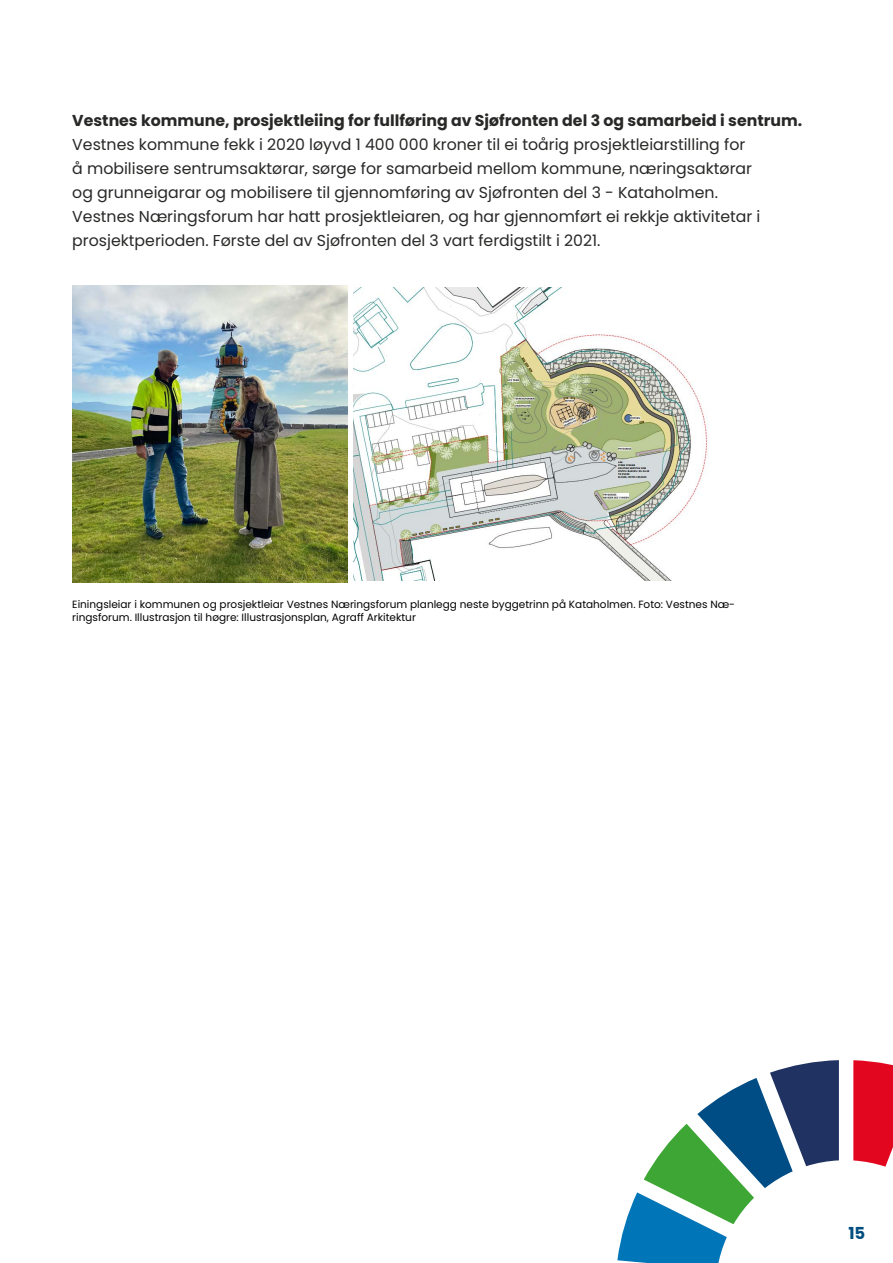
<style>
.page{position:relative;width:893px;height:1263px;background:#fff}
.page>*{position:absolute;margin:0;border:0;box-sizing:border-box;transform-origin:0 0}
.t1{font:700 16.5px "Poppins";color:#004e81}
.P_-_brødtekst{font:15.75px/24px "Poppins";color:#282827}
.Bildekreditering_sva{font:10.5px/12.6px "Poppins";color:#000}
.s1{font-weight:700}
</style>
<div class="page">
<img style="left:72px;top:286px;width:276px;height:296px">
<img style="left:354px;top:287px;width:354px;height:294px">
<svg style="left:853px;top:1060px;width:40px;height:107px;background:#e41a30"></svg>
<svg style="left:617px;top:1060px;width:222px;height:203px"></svg>
<p class="P_-_brødtekst" style="left:72px;top:109px;width:731px"><span class="s1">Vestnes kommune, prosjektleiing for fullføring av Sjøfronten del 3 og samarbeid i sentrum.<br></span>Vestnes kommune fekk i 2020 løyvd 1 400 000 kroner til ei toårig prosjektleiarstilling for<br>å mobilisere sentrumsaktørar, sørge for samarbeid mellom kommune, næringsaktørar<br>og grunneigarar og mobilisere til gjennomføring av Sjøfronten del 3 - Kataholmen.<br>Vestnes Næringsforum har hatt prosjektleiaren, og har gjennomført ei rekkje aktivitetar i prosjektperioden. Første del av Sjøfronten del 3 vart ferdigstilt i 2021.</p>
<p class="Bildekreditering_sva" style="left:72px;top:598px;width:664px">Einingsleiar i kommunen og prosjektleiar Vestnes Næringsforum planlegg neste byggetrinn på Kataholmen. Foto: Vestnes Næ&shy;ringsforum. Illustrasjon til høgre: Illustrasjonsplan, Agraff Arkitektur</p>
<p class="t1" style="left:848px;top:1223px;width:18px">15</p>
</div>
